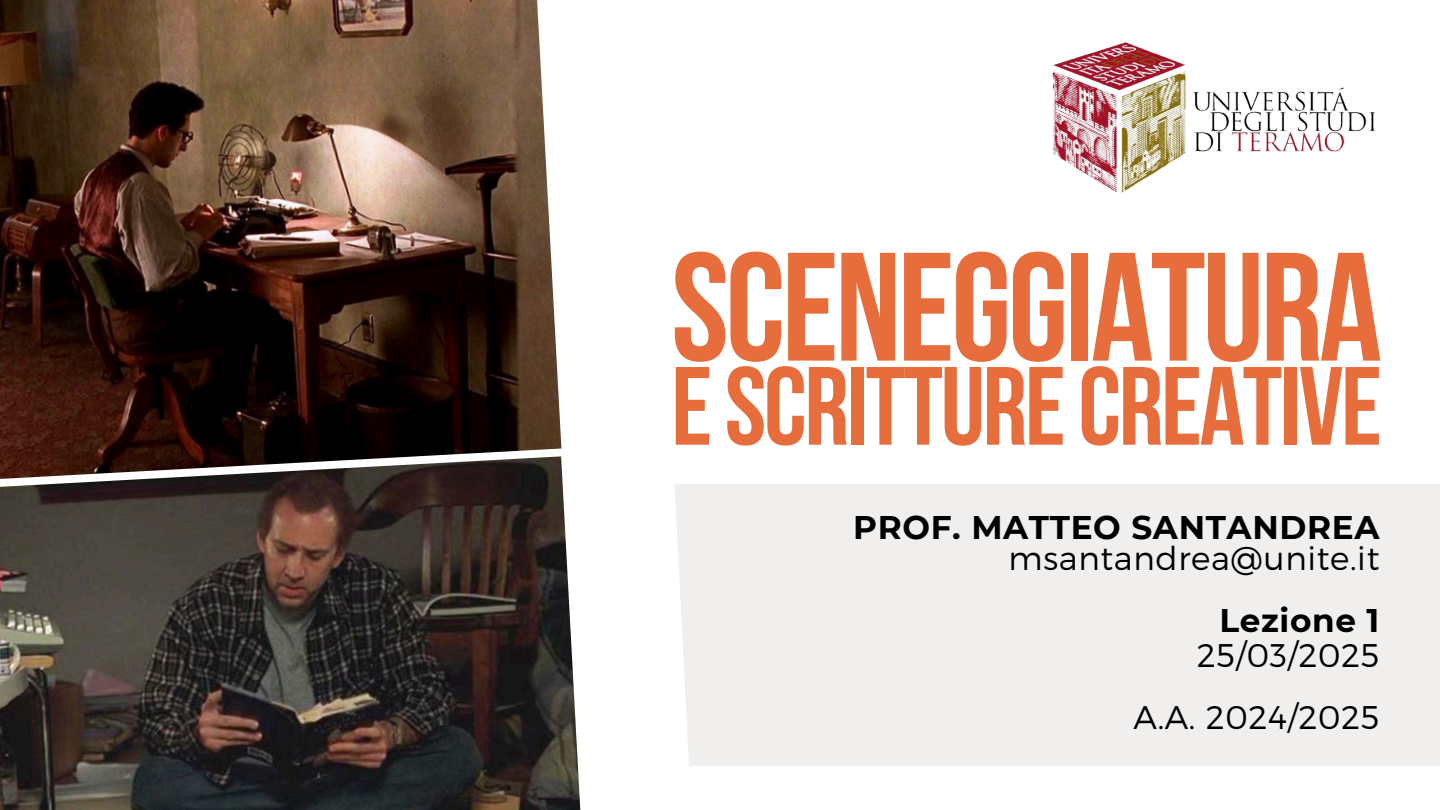
<style>
.page{position:relative;width:1440px;height:810px;background:#fff}
.page>*{position:absolute;margin:0;border:0;box-sizing:border-box;transform-origin:0 0}
.t1{font:154px "Bebas Neue Cyrillic";letter-spacing:-.02em;color:#e76e3c}
.t2{font:111px "Bebas Neue Cyrillic";letter-spacing:-.02em;color:#e76e3c}
.t3{font:300 32.7px "Montserrat";letter-spacing:.02em;color:#000}
.t4{font:700 32.7px "Montserrat";letter-spacing:.02em;color:#000}
</style>
<div class="page">
<img style="left:1052px;top:42px;width:324px;height:151px">
<img style="left:0;top:0;width:561px;height:456px">
<div style="left:636px;top:484px;width:804px;height:282px;background:#f0efed"></div>
<svg style="left:636px;top:484px;width:53px;height:282px;background:#fcfcfc"></svg>
<img style="left:0;top:456px;width:581px;height:354px">
<p class="t1" style="left:671px;top:245px;width:712px">SCENEGGIATURA</p>
<h1 class="t2" style="left:671px;top:361px;width:712px">ESCRITTURECREATIVE</h1>
<p class="t4" style="left:853px;top:507px;width:528px">PROF. MATTEO SANTANDREA</p>
<p class="t3" style="left:1009px;top:537px;width:372px">msantandrea@unite.it</p>
<p class="t4" style="left:1219px;top:600px;width:161px">Lezione 1</p>
<p class="t3" style="left:1197px;top:634px;width:184px">25/03/2025</p>
<p class="t3" style="left:1134px;top:697px;width:247px">A.A. 2024/2025</p>
</div>
